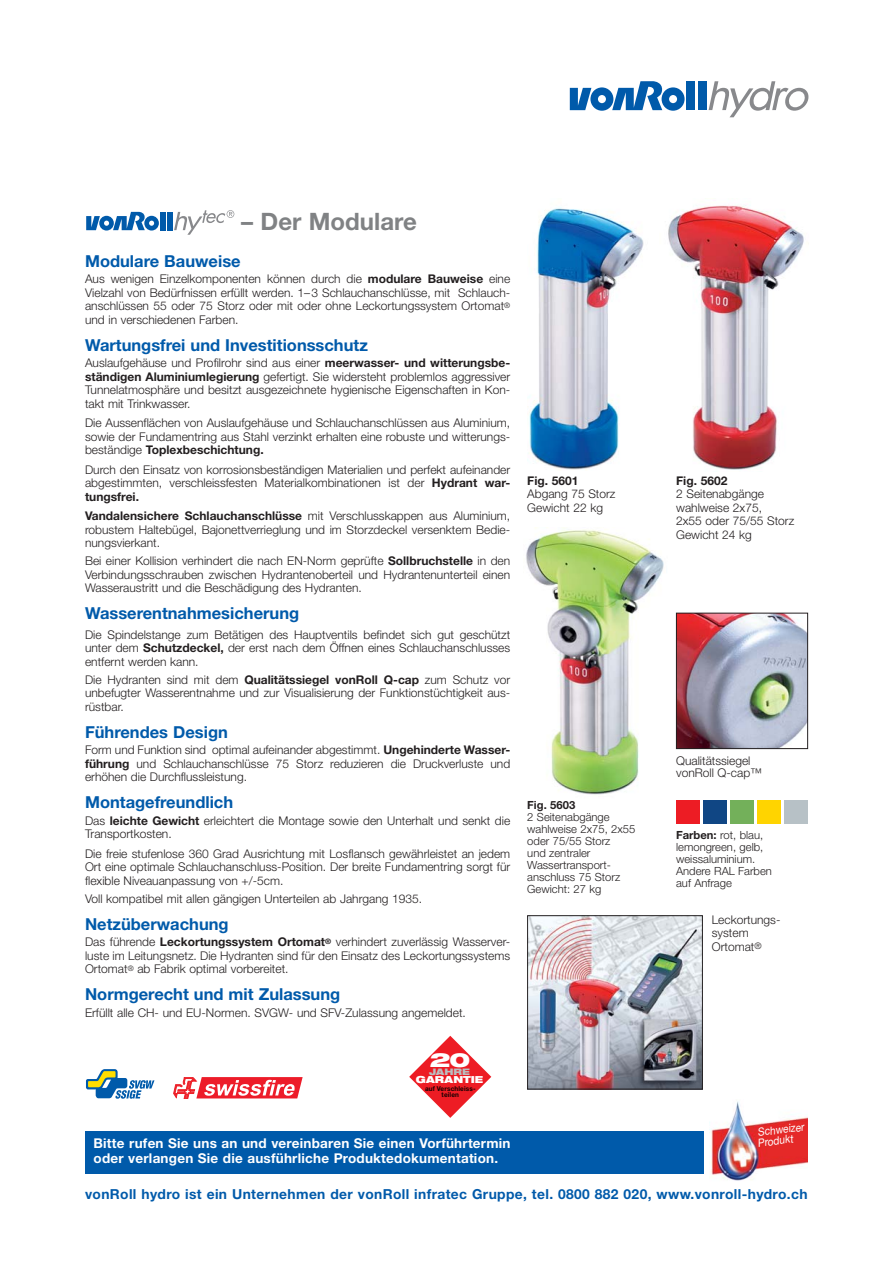
<style>
.page{position:relative;width:893px;height:1263px;background:#fff}
.page>*{position:absolute;margin:0;border:0;box-sizing:border-box;transform-origin:0 0}
.t1{font:700 24px "Helvetica Neue LT";color:#808284}
.t2{font:900 expanded 19.5px "Helvetica Neue LT";color:#fff;scale:1.1 1}
.t3{font:700 16.5px "Helvetica Neue LT";color:#005aaa}
.t4{font:700 13.8px "Helvetica Neue LT";letter-spacing:.025em;color:#005aaa}
.t5{font:700 13.5px/15px "Helvetica Neue LT";letter-spacing:.015em;color:#fff}
.t6{font:300 12px/13.5px "Helvetica Neue LT";color:#231f20;text-align:justify}
.t7{font:700 12px "Helvetica Neue LT";color:#231f20}
.t8{font:300 11.25px/12px "Helvetica Neue LT";color:#231f20}
.t9{font:11.25px/10.5px "Helvetica Neue LT";color:#fff;scale:.9 1}
.t10{font:700 11.25px "Helvetica Neue LT";color:#231f20}
.t11{font:900 expanded 9.75px "Helvetica Neue LT";letter-spacing:.01em;color:#fff}
.t12{font:900 expanded 9px "Helvetica Neue LT";color:#bbbdbf}
.t13{font:700 6.75px/6.8px "Helvetica Neue LT";letter-spacing:.02em;color:#160001;text-align:center;scale:.95 1}
.s1{font-weight:700}
</style>
<div class="page">
<img style="left:529px;top:205px;width:275px;height:265px">
<div style="left:85px;top:1131px;width:619px;height:42px;background:#005aaa"></div>
<svg style="left:709px;top:81px;width:100px;height:36px"></svg>
<div style="left:686px;top:81px;width:9px;height:29px;background:#005aaa"></div>
<div style="left:698px;top:81px;width:8px;height:29px;background:#005aaa"></div>
<svg style="left:570px;top:81px;width:115px;height:30px"></svg>
<img style="left:709px;top:1101px;width:99px;height:80px">
<svg style="left:86px;top:1069px;width:68px;height:30px"></svg>
<img style="left:529px;top:917px;width:172px;height:170px">
<div style="left:527px;top:915px;width:176px;height:174px;border:1px solid #231f20"></div>
<img style="left:678px;top:615px;width:128px;height:132px">
<div style="left:676px;top:613px;width:132px;height:136px;border:1px solid #231f20"></div>
<div style="left:676px;top:800px;width:23px;height:24px;background:#ed1c24"></div>
<div style="left:703px;top:800px;width:23px;height:24px;background:#104684"></div>
<div style="left:730px;top:800px;width:24px;height:24px;background:#73b05a"></div>
<div style="left:757px;top:800px;width:24px;height:24px;background:#ffd400"></div>
<div style="left:785px;top:800px;width:23px;height:24px;background:#b7c1c6"></div>
<svg style="left:174px;top:1077px;width:129px;height:21px"></svg>
<div style="left:160px;top:212px;width:6px;height:18px;background:#005aaa"></div>
<div style="left:167px;top:212px;width:6px;height:18px;background:#005aaa"></div>
<svg style="left:86px;top:212px;width:73px;height:19px"></svg>
<svg style="left:174px;top:210px;width:60px;height:25px"></svg>
<img style="left:526px;top:530px;width:138px;height:265px">
<svg style="left:409px;top:1036px;width:82px;height:82px"></svg>
<h1 class="t1" style="left:241px;top:212px;width:177px">– Der Modulare</h1>
<h3 class="t3" style="left:85px;top:255px;width:157px">Modulare Bauweise</h3>
<p class="t6" style="left:85px;top:274px;width:427px">Aus wenigen Einzelkomponenten können durch die <span class="s1">modulare Bauweise</span> eine Vielzahl von Bedürfnissen erfüllt werden. 1–3 Schlauchanschlüsse, mit Schlauch&shy;anschlüssen 55 oder 75 Storz oder mit oder ohne Leckortungssystem Ortomat<sup>® </sup>und in verschiedenen Farben.</p>
<h3 class="t3" style="left:85px;top:339px;width:284px">Wartungsfrei und Investitionsschutz</h3>
<p class="t6" style="left:85px;top:358px;width:427px">Auslaufgehäuse und Profilrohr sind aus einer <span class="s1">meerwasser- und witterungsbe&shy;ständigen Aluminiumlegierung</span> gefertigt. Sie widersteht problemlos aggressiver Tunnelatmosphäre und besitzt ausgezeichnete hygienische Eigenschaften in Kon&shy;takt mit Trinkwasser.</p>
<p class="t6" style="left:85px;top:418px;width:427px">Die Aussenflächen von Auslaufgehäuse und Schlauchanschlüssen aus Aluminium, sowie der Fundamentring aus Stahl verzinkt erhalten eine robuste und witterungs&shy;beständige <span class="s1">Toplexbeschichtung.</span></p>
<p class="t6" style="left:85px;top:464px;width:427px">Durch den Einsatz von korrosionsbeständigen Materialien und perfekt aufeinander abgestimmten, verschleissfesten Materialkombinationen ist der <span class="s1">Hydrant war&shy;tungsfrei.</span></p>
<p class="t6" style="left:85px;top:511px;width:427px"><span class="s1">Vandalensichere Schlauchanschlüsse</span> mit Verschlusskappen aus Aluminium, robustem Haltebügel, Bajonettverrieglung und im Storzdeckel versenktem Bedie&shy;nungsvierkant.</p>
<p class="t6" style="left:85px;top:556px;width:427px">Bei einer Kollision verhindert die nach EN-Norm geprüfte <span class="s1">Sollbruchstelle</span> in den Verbindungsschrauben zwischen Hydrantenoberteil und Hydrantenunterteil einen Wasseraustritt und die Beschädigung des Hydranten.</p>
<h3 class="t3" style="left:85px;top:607px;width:216px">Wasserentnahmesicherung</h3>
<p class="t6" style="left:85px;top:629px;width:427px">Die Spindelstange zum Betätigen des Hauptventils befindet sich gut geschützt unter dem <span class="s1">Schutzdeckel,</span> der erst nach dem Öffnen eines Schlauchanschlusses entfernt werden kann.</p>
<p class="t6" style="left:85px;top:674px;width:427px">Die Hydranten sind mit dem <span class="s1">Qualitätssiegel vonRoll Q-cap</span> zum Schutz vor unbefugter Wasserentnahme und zur Visualisierung der Funktionstüchtigkeit aus&shy;rüstbar.</p>
<h3 class="t3" style="left:85px;top:726px;width:144px">Führendes Design</h3>
<p class="t6" style="left:85px;top:745px;width:427px">Form und Funktion sind optimal aufeinander abgestimmt. <span class="s1">Ungehinderte Wasser&shy;führung</span> und Schlauchanschlüsse 75 Storz reduzieren die Druckverluste und erhöhen die Durchflussleistung.</p>
<h3 class="t3" style="left:85px;top:796px;width:150px">Montagefreundlich</h3>
<p class="t6" style="left:85px;top:815px;width:427px">Das <span class="s1">leichte Gewicht</span> erleichtert die Montage sowie den Unterhalt und senkt die<br>Transportkosten.</p>
<p class="t6" style="left:85px;top:848px;width:427px">Die freie stufenlose 360 Grad Ausrichtung mit Losflansch gewährleistet an jedem Ort eine optimale Schlauchanschluss-Position. Der breite Fundamentring sorgt für flexible Niveauanpassung von +/-5cm.</p>
<p class="t6" style="left:85px;top:893px;width:339px">Voll kompatibel mit allen gängigen Unterteilen ab Jahrgang 1935.</p>
<h3 class="t3" style="left:85px;top:918px;width:145px">Netzüberwachung</h3>
<p class="t6" style="left:85px;top:937px;width:427px">Das führende <span class="s1">Leckortungssystem Ortomat</span><sup>®</sup> verhindert zuverlässig Wasserver&shy;luste im Leitungsnetz. Die Hydranten sind für den Einsatz des Leckortungssystems Ortomat<sup>®</sup> ab Fabrik optimal vorbereitet.</p>
<h3 class="t3" style="left:85px;top:988px;width:257px">Normgerecht und mit Zulassung</h3>
<p class="t6" style="left:85px;top:1007px;width:382px">Erfüllt alle CH- und EU-Normen. SVGW- und SFV-Zulassung angemeldet.</p>
<h2 class="t2" style="left:430px;top:1053px;width:38px">20</h2>
<p class="t11" style="left:416px;top:1076px;width:69px">GARANTIE</p>
<p class="t13" style="left:425px;top:1085px;width:55px">auf Verschleiss&shy;teilen</p>
<p class="t12" style="left:429px;top:1068px;width:42px">JAHRE</p>
<p class="t5" style="left:94px;top:1137px;width:419px">Bitte rufen Sie uns an und vereinbaren Sie einen Vorführtermin oder verlangen Sie die ausführliche Produktedokumentation.</p>
<p class="t7" style="left:527px;top:476px;width:53px">Fig. 5601</p>
<p class="t6" style="left:527px;top:489px;width:90px">Abgang 75 Storz<br>Gewicht 22 kg</p>
<p class="t10" style="left:527px;top:800px;width:50px">Fig. 5603</p>
<p class="t8" style="left:527px;top:812px;width:110px">2 Seitenabgänge wahlweise 2x75, 2x55 oder 75/55 Storz<br>und zentraler<br>Wassertransport&shy;anschluss 75 Storz<br>Gewicht: 27 kg</p>
<p class="t7" style="left:676px;top:476px;width:53px">Fig. 5602</p>
<p class="t6" style="left:676px;top:489px;width:120px;text-align:left">2 Seitenabgänge wahlweise 2x75,<br>2x55 oder 75/55 Storz<br>Gewicht 24 kg</p>
<p class="t6" style="left:676px;top:756px;width:87px;line-height:12px">Qualitätssiegel vonRoll Q-cap™</p>
<p class="t8" style="left:676px;top:830px;width:97px"><span class="s1">Farben:</span> rot, blau, lemongreen, gelb, weissaluminium.<br>Andere RAL Farben auf Anfrage</p>
<p class="t6" style="left:712px;top:914px;width:70px;text-align:left">Leckortungs&shy;system<br>Ortomat<sup>®</sup></p>
<p class="t9" style="left:756px;top:1128px;width:55px;rotate:-7deg">Schweizer<br>Produkt</p>
<p class="t4" style="left:85px;top:1189px;width:724px">vonRoll hydro ist ein Unternehmen der vonRoll infratec Gruppe, tel. 0800 882 020, www.vonroll-hydro.ch</p>
</div>
